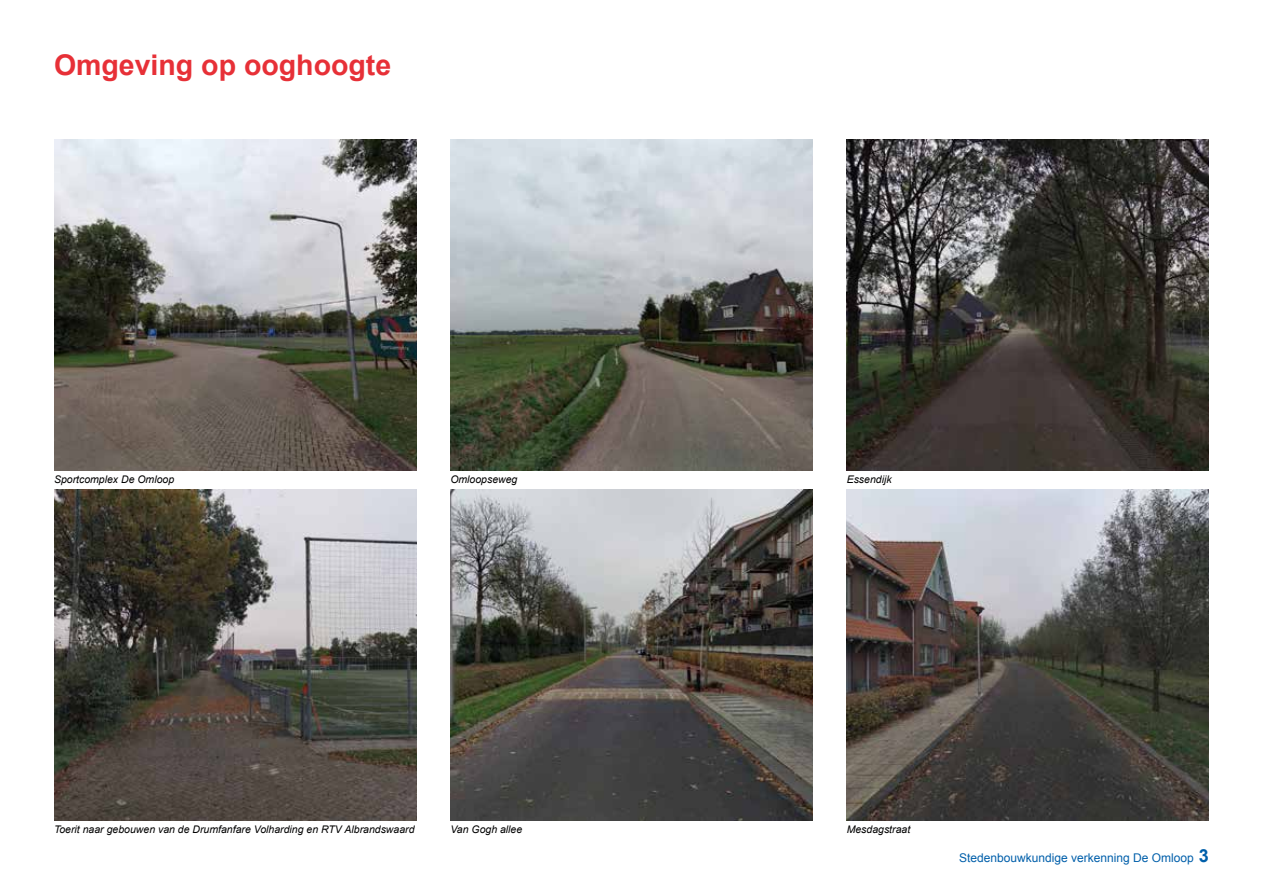
<style>
.page{position:relative;width:1263px;height:893px;background:#fff}
.page>*{position:absolute;margin:0;border:0;box-sizing:border-box;transform-origin:0 0}
.t1{font:700 28.5px "Arial";color:#e73037}
.t2{font:12px "Arial";color:#005faa}
.t3{font:italic 10.5px "Arial";color:#000}
.s1{font-weight:700;font-size:18px}
</style>
<div class="page">
<img style="left:54px;top:139px;width:362px;height:332px">
<img style="left:54px;top:489px;width:362px;height:332px">
<img style="left:450px;top:139px;width:363px;height:332px">
<img style="left:450px;top:489px;width:363px;height:332px">
<img style="left:847px;top:139px;width:362px;height:332px">
<img style="left:847px;top:489px;width:362px;height:332px">
<h1 class="t1" style="left:54px;top:45px;width:339px">Omgeving op ooghoogte</h1>
<p class="t3" style="left:54px;top:472px;width:122px">Sportcomplex De Omloop</p>
<p class="t3" style="left:450px;top:472px;width:69px">Omloopseweg</p>
<p class="t3" style="left:54px;top:822px;width:362px">Toerit naar gebouwen van de Drumfanfare Volharding en RTV Albrandswaard</p>
<p class="t3" style="left:450px;top:822px;width:73px">Van Gogh allee</p>
<p class="t3" style="left:847px;top:472px;width:46px">Essendijk</p>
<p class="t3" style="left:847px;top:822px;width:65px">Mesdagstraat</p>
<p class="t2" style="left:959px;top:850px;width:251px">Stedenbouwkundige verkenning De Omloop <span class="s1">3</span></p>
</div>
